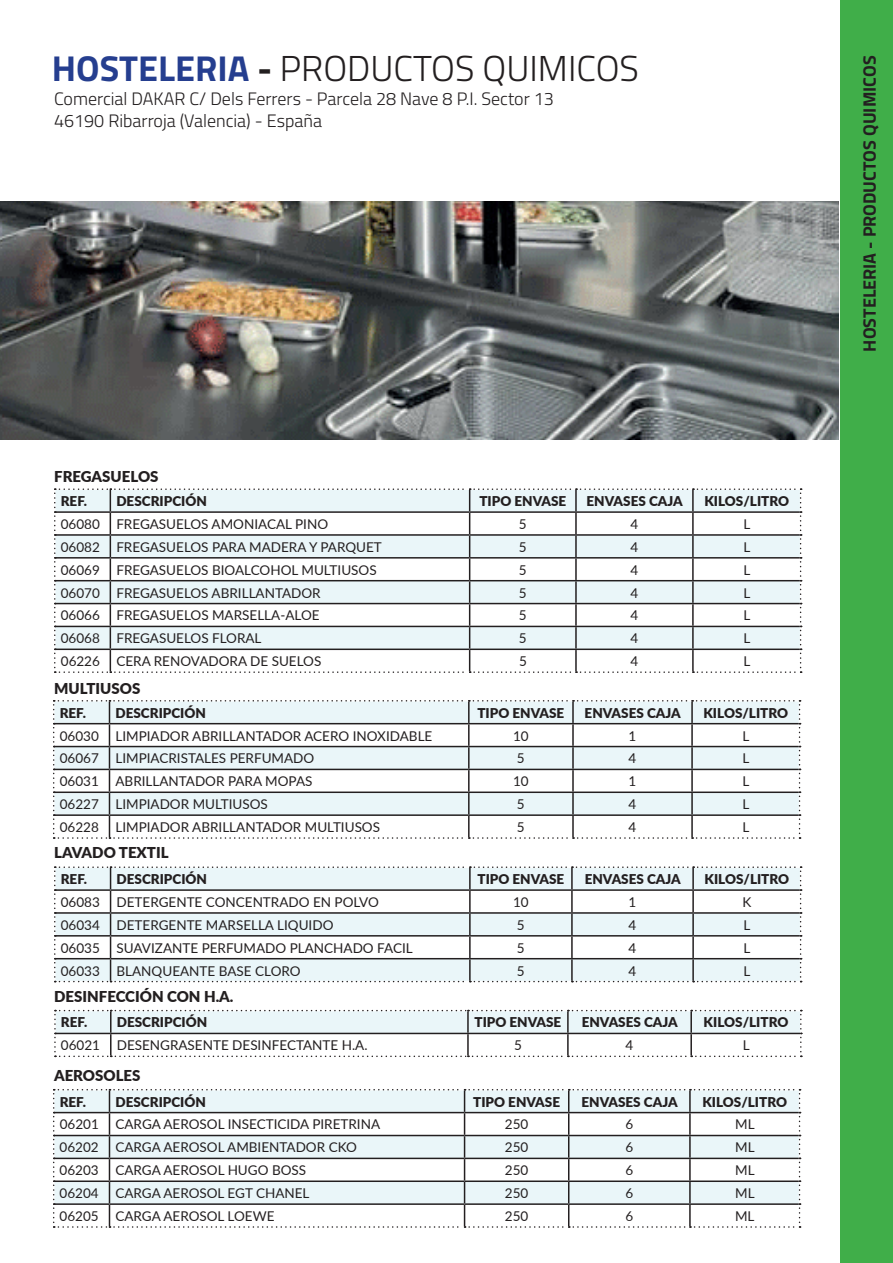
<style>
.page{position:relative;width:893px;height:1263px;background:#fff}
.page>*{position:absolute;margin:0;border:0;box-sizing:border-box;transform-origin:0 0}
.t1{font:300 36px "Titillium";color:#231f20}
.t2{font:300 18px/21.6px "Titillium";color:#231f20}
.t3{font:700 18px "Titillium";color:#231f20}
.t4{font:900 15px "Lato";color:#231f20}
.t5{font:13.5px "Lato";color:#231f20}
.t6{font:900 13.5px "Lato";color:#231f20}
.s1{font-weight:700;color:#253e8f}
.s2{font-weight:700}
</style>
<div class="page">
<div style="left:840px;top:0;width:53px;height:1263px;background:#40ae49"></div>
<img style="left:0;top:201px;width:839px;height:238px">
<svg style="left:54px;top:488px;width:748px;height:185px"></svg>
<hr style="left:576px;top:648px;width:117px;height:2px;background:#231f20">
<hr style="left:575px;top:650px;width:2px;height:21px;background:#231f20">
<hr style="left:693px;top:648px;width:107px;height:2px;background:#231f20">
<hr style="left:692px;top:650px;width:2px;height:21px;background:#231f20">
<svg style="left:53px;top:700px;width:747px;height:139px"></svg>
<hr style="left:469px;top:814px;width:104px;height:2px;background:#231f20">
<hr style="left:468px;top:816px;width:2px;height:21px;background:#231f20">
<hr style="left:573px;top:814px;width:119px;height:2px;background:#231f20">
<hr style="left:572px;top:816px;width:2px;height:21px;background:#231f20">
<hr style="left:692px;top:814px;width:107px;height:2px;background:#231f20">
<hr style="left:691px;top:816px;width:2px;height:21px;background:#231f20">
<svg style="left:54px;top:866px;width:748px;height:116px"></svg>
<hr style="left:470px;top:958px;width:102px;height:1px;background:#231f20">
<hr style="left:469px;top:959px;width:2px;height:22px;background:#231f20">
<hr style="left:572px;top:958px;width:121px;height:1px;background:#231f20">
<hr style="left:571px;top:959px;width:2px;height:22px;background:#231f20">
<hr style="left:693px;top:958px;width:107px;height:1px;background:#231f20">
<hr style="left:692px;top:959px;width:2px;height:22px;background:#231f20">
<svg style="left:54px;top:1010px;width:748px;height:47px"></svg>
<hr style="left:110px;top:1011px;width:2px;height:22px;background:#231f20">
<hr style="left:467px;top:1011px;width:2px;height:22px;background:#231f20">
<hr style="left:567px;top:1011px;width:2px;height:22px;background:#231f20">
<hr style="left:690px;top:1011px;width:2px;height:22px;background:#231f20">
<hr style="left:56px;top:1033px;width:55px;height:1px;background:#231f20">
<hr style="left:111px;top:1033px;width:357px;height:1px;background:#231f20">
<hr style="left:110px;top:1034px;width:2px;height:21px;background:#231f20">
<hr style="left:468px;top:1033px;width:100px;height:1px;background:#231f20">
<hr style="left:467px;top:1034px;width:2px;height:21px;background:#231f20">
<hr style="left:568px;top:1033px;width:123px;height:1px;background:#231f20">
<hr style="left:567px;top:1034px;width:2px;height:21px;background:#231f20">
<hr style="left:691px;top:1033px;width:109px;height:1px;background:#231f20">
<hr style="left:690px;top:1034px;width:2px;height:21px;background:#231f20">
<svg style="left:53px;top:1089px;width:747px;height:139px"></svg>
<hr style="left:690px;top:1203px;width:109px;height:2px;background:#231f20">
<hr style="left:689px;top:1205px;width:2px;height:21px;background:#231f20">
<h1 class="t1" style="left:52px;top:42px;width:589px"><span class="s1">HOSTELERIA</span> <span class="s2">-</span> PRODUCTOS QUIMICOS</h1>
<h2 class="t2" style="left:54px;top:87px;width:501px">Comercial DAKAR C/ Dels Ferrers - Parcela 28 Nave 8 P.I. Sector 13<br>46190 Ribarroja (Valencia) - España</h2>
<p class="t4" style="left:54px;top:465px;width:106px">FREGASUELOS</p>
<p class="t6" style="left:61px;top:491px;width:28px">REF.</p>
<p class="t6" style="left:116px;top:491px;width:92px">DESCRIPCIÓN</p>
<p class="t6" style="left:479px;top:491px;width:88px">TIPO ENVASE</p>
<p class="t6" style="left:587px;top:491px;width:98px">ENVASES CAJA</p>
<p class="t6" style="left:704px;top:491px;width:86px">KILOS/LITRO</p>
<p class="t5" style="left:61px;top:514px;width:269px">06080 FREGASUELOS AMONIACAL PINO</p>
<p class="t5" style="left:519px;top:514px;width:9px">5</p>
<p class="t5" style="left:630px;top:514px;width:9px">4</p>
<p class="t5" style="left:743px;top:514px;width:8px">L</p>
<p class="t5" style="left:61px;top:537px;width:323px">06082 FREGASUELOS PARA MADERA Y PARQUET</p>
<p class="t5" style="left:519px;top:537px;width:9px">5</p>
<p class="t5" style="left:631px;top:537px;width:9px">4</p>
<p class="t5" style="left:743px;top:537px;width:8px">L</p>
<p class="t5" style="left:61px;top:560px;width:317px">06069 FREGASUELOS BIOALCOHOL MULTIUSOS</p>
<p class="t5" style="left:519px;top:560px;width:9px">5</p>
<p class="t5" style="left:631px;top:560px;width:9px">4</p>
<p class="t5" style="left:743px;top:560px;width:8px">L</p>
<p class="t5" style="left:61px;top:583px;width:261px">06070 FREGASUELOS ABRILLANTADOR</p>
<p class="t5" style="left:519px;top:583px;width:9px">5</p>
<p class="t5" style="left:631px;top:583px;width:9px">4</p>
<p class="t5" style="left:743px;top:583px;width:8px">L</p>
<p class="t5" style="left:61px;top:606px;width:260px">06066 FREGASUELOS MARSELLA-ALOE</p>
<p class="t5" style="left:519px;top:606px;width:9px">5</p>
<p class="t5" style="left:631px;top:606px;width:9px">4</p>
<p class="t5" style="left:743px;top:606px;width:8px">L</p>
<p class="t5" style="left:61px;top:629px;width:202px">06068 FREGASUELOS FLORAL</p>
<p class="t5" style="left:519px;top:629px;width:9px">5</p>
<p class="t5" style="left:631px;top:629px;width:9px">4</p>
<p class="t5" style="left:744px;top:629px;width:8px">L</p>
<p class="t5" style="left:61px;top:652px;width:262px">06226 CERA RENOVADORA DE SUELOS</p>
<p class="t5" style="left:519px;top:652px;width:9px">5</p>
<p class="t5" style="left:631px;top:652px;width:9px">4</p>
<p class="t5" style="left:744px;top:652px;width:8px">L</p>
<p class="t4" style="left:54px;top:677px;width:88px">MULTIUSOS</p>
<p class="t6" style="left:60px;top:703px;width:28px">REF.</p>
<p class="t6" style="left:115px;top:703px;width:92px">DESCRIPCIÓN</p>
<p class="t6" style="left:477px;top:703px;width:88px">TIPO ENVASE</p>
<p class="t6" style="left:585px;top:703px;width:98px">ENVASES CAJA</p>
<p class="t6" style="left:703px;top:703px;width:86px">KILOS/LITRO</p>
<p class="t5" style="left:60px;top:726px;width:374px">06030 LIMPIADOR ABRILLANTADOR ACERO INOXIDABLE</p>
<p class="t5" style="left:513px;top:726px;width:17px">10</p>
<p class="t5" style="left:629px;top:726px;width:9px">1</p>
<p class="t5" style="left:742px;top:726px;width:8px">L</p>
<p class="t5" style="left:60px;top:749px;width:256px">06067 LIMPIACRISTALES PERFUMADO</p>
<p class="t5" style="left:517px;top:749px;width:9px">5</p>
<p class="t5" style="left:629px;top:749px;width:9px">4</p>
<p class="t5" style="left:742px;top:749px;width:8px">L</p>
<p class="t5" style="left:60px;top:772px;width:254px">06031 ABRILLANTADOR PARA MOPAS</p>
<p class="t5" style="left:513px;top:772px;width:17px">10</p>
<p class="t5" style="left:629px;top:772px;width:9px">1</p>
<p class="t5" style="left:742px;top:772px;width:8px">L</p>
<p class="t5" style="left:60px;top:794px;width:210px">06227 LIMPIADOR MULTIUSOS</p>
<p class="t5" style="left:517px;top:794px;width:9px">5</p>
<p class="t5" style="left:629px;top:794px;width:9px">4</p>
<p class="t5" style="left:742px;top:794px;width:8px">L</p>
<p class="t5" style="left:60px;top:817px;width:322px">06228 LIMPIADOR ABRILLANTADOR MULTIUSOS</p>
<p class="t5" style="left:517px;top:817px;width:9px">5</p>
<p class="t5" style="left:629px;top:817px;width:9px">4</p>
<p class="t5" style="left:742px;top:817px;width:8px">L</p>
<p class="t4" style="left:54px;top:841px;width:116px">LAVADO TEXTIL</p>
<p class="t6" style="left:61px;top:869px;width:28px">REF.</p>
<p class="t6" style="left:117px;top:869px;width:92px">DESCRIPCIÓN</p>
<p class="t6" style="left:477px;top:869px;width:88px">TIPO ENVASE</p>
<p class="t6" style="left:585px;top:869px;width:98px">ENVASES CAJA</p>
<p class="t6" style="left:704px;top:869px;width:86px">KILOS/LITRO</p>
<p class="t5" style="left:61px;top:892px;width:320px">06083 DETERGENTE CONCENTRADO EN POLVO</p>
<p class="t5" style="left:513px;top:892px;width:17px">10</p>
<p class="t5" style="left:629px;top:892px;width:9px">1</p>
<p class="t5" style="left:742px;top:892px;width:10px">K</p>
<p class="t5" style="left:61px;top:915px;width:274px">06034 DETERGENTE MARSELLA LIQUIDO</p>
<p class="t5" style="left:517px;top:915px;width:9px">5</p>
<p class="t5" style="left:629px;top:915px;width:9px">4</p>
<p class="t5" style="left:744px;top:915px;width:8px">L</p>
<p class="t5" style="left:61px;top:938px;width:354px">06035 SUAVIZANTE PERFUMADO PLANCHADO FACIL</p>
<p class="t5" style="left:517px;top:938px;width:9px">5</p>
<p class="t5" style="left:629px;top:938px;width:9px">4</p>
<p class="t5" style="left:744px;top:938px;width:8px">L</p>
<p class="t5" style="left:61px;top:961px;width:241px">06033 BLANQUEANTE BASE CLORO</p>
<p class="t5" style="left:517px;top:961px;width:9px">5</p>
<p class="t5" style="left:629px;top:961px;width:9px">4</p>
<p class="t5" style="left:744px;top:961px;width:8px">L</p>
<p class="t4" style="left:54px;top:986px;width:181px">DESINFECCIÓN CON H.A.</p>
<p class="t6" style="left:61px;top:1012px;width:28px">REF.</p>
<p class="t6" style="left:117px;top:1012px;width:92px">DESCRIPCIÓN</p>
<p class="t6" style="left:474px;top:1012px;width:88px">TIPO ENVASE</p>
<p class="t6" style="left:582px;top:1012px;width:98px">ENVASES CAJA</p>
<p class="t6" style="left:704px;top:1012px;width:86px">KILOS/LITRO</p>
<p class="t5" style="left:61px;top:1036px;width:308px">06021 DESENGRASENTE DESINFECTANTE H.A.</p>
<p class="t5" style="left:514px;top:1036px;width:9px">5</p>
<p class="t5" style="left:626px;top:1036px;width:9px">4</p>
<p class="t5" style="left:743px;top:1036px;width:8px">L</p>
<p class="t4" style="left:54px;top:1064px;width:88px">AEROSOLES</p>
<p class="t6" style="left:60px;top:1091px;width:28px">REF.</p>
<p class="t6" style="left:115px;top:1091px;width:92px">DESCRIPCIÓN</p>
<p class="t6" style="left:473px;top:1091px;width:88px">TIPO ENVASE</p>
<p class="t6" style="left:581px;top:1091px;width:98px">ENVASES CAJA</p>
<p class="t6" style="left:702px;top:1091px;width:86px">KILOS/LITRO</p>
<p class="t5" style="left:60px;top:1115px;width:322px">06201 CARGA AEROSOL INSECTICIDA PIRETRINA</p>
<p class="t5" style="left:505px;top:1115px;width:25px">250</p>
<p class="t5" style="left:625px;top:1115px;width:9px">6</p>
<p class="t5" style="left:735px;top:1115px;width:21px">ML</p>
<p class="t5" style="left:60px;top:1138px;width:299px">06202 CARGA AEROSOL AMBIENTADOR CKO</p>
<p class="t5" style="left:505px;top:1138px;width:25px">250</p>
<p class="t5" style="left:625px;top:1138px;width:9px">6</p>
<p class="t5" style="left:735px;top:1138px;width:21px">ML</p>
<p class="t5" style="left:60px;top:1161px;width:248px">06203 CARGA AEROSOL HUGO BOSS</p>
<p class="t5" style="left:505px;top:1161px;width:25px">250</p>
<p class="t5" style="left:625px;top:1161px;width:9px">6</p>
<p class="t5" style="left:735px;top:1161px;width:21px">ML</p>
<p class="t5" style="left:60px;top:1183px;width:251px">06204 CARGA AEROSOL EGT CHANEL</p>
<p class="t5" style="left:505px;top:1183px;width:25px">250</p>
<p class="t5" style="left:625px;top:1183px;width:9px">6</p>
<p class="t5" style="left:735px;top:1183px;width:21px">ML</p>
<p class="t5" style="left:60px;top:1206px;width:216px">06205 CARGA AEROSOL LOEWE</p>
<p class="t5" style="left:505px;top:1206px;width:25px">250</p>
<p class="t5" style="left:625px;top:1206px;width:9px">6</p>
<p class="t5" style="left:735px;top:1206px;width:21px">ML</p>
<h2 class="t3" style="left:856px;top:351px;width:297px;rotate:-90deg">HOSTELERIA - PRODUCTOS QUIMICOS</h2>
</div>
